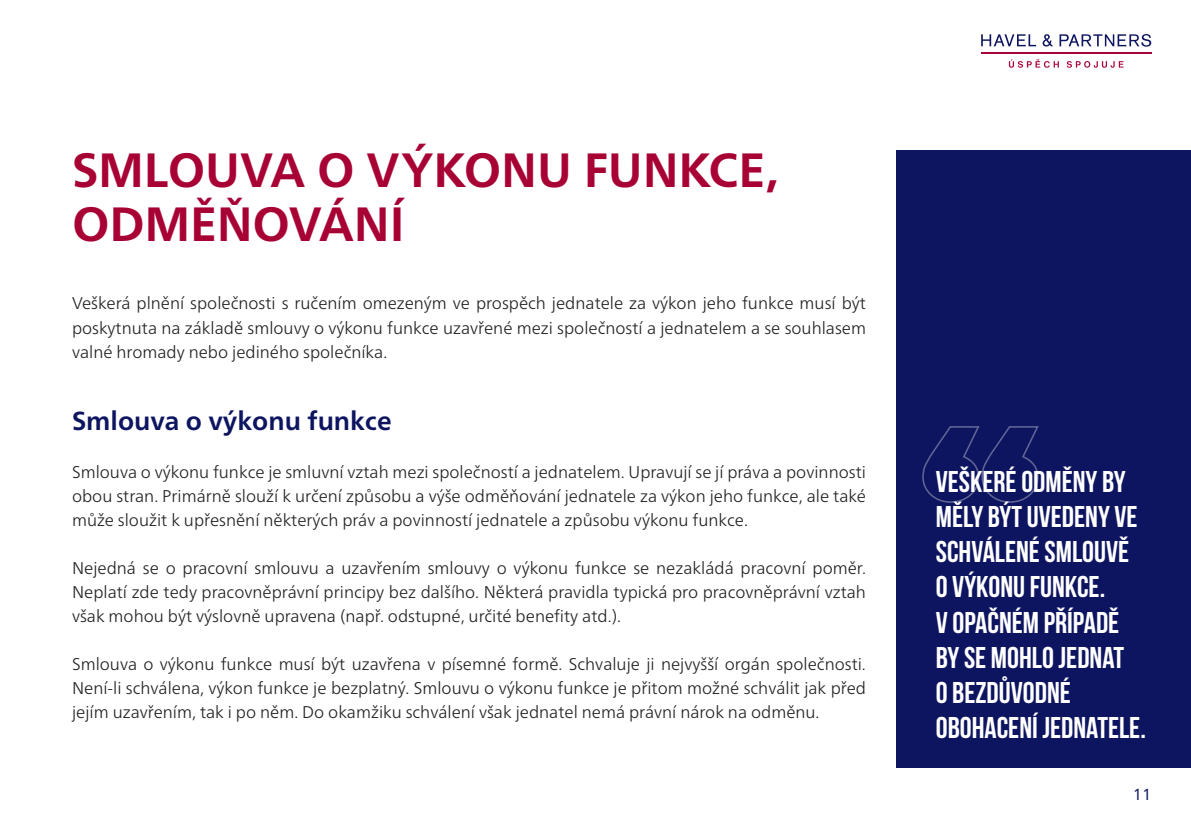
<style>
.page{position:relative;width:1191px;height:840px;background:#fff}
.page>*{position:absolute;margin:0;border:0;box-sizing:border-box;transform-origin:0 0}
.t1{font:700 48px/54px "Frutiger Neue LTW1 G";letter-spacing:-.005em;color:#a80235}
.t2{font:700 30px/35px "Bebas Neue";color:#fff}
.t3{font:700 26px "Frutiger Neue LTW1 G";color:#0e1560}
.t4{font:300 17px/24px "Frutiger Neue LTW1 G";color:#231f20;text-align:justify}
.t5{font:16px "Frutiger Neue LTW1 G";color:#0e1560}
</style>
<div class="page">
<svg style="left:1009px;top:59px;width:114px;height:9px"></svg>
<hr style="left:981px;top:52px;width:170px;height:1px;background:#a80235">
<svg style="left:1059px;top:34px;width:92px;height:13px"></svg>
<svg style="left:981px;top:34px;width:55px;height:12px"></svg>
<svg style="left:1042px;top:34px;width:11px;height:12px"></svg>
<div style="left:896px;top:150px;width:295px;height:617px;background:#0e1560"></div>
<svg style="left:922px;top:426px;width:117px;height:77px"></svg>
<p class="t1" style="left:72px;top:140px;width:708px">SMLOUVA O VÝKONU FUNKCE,<br>ODMĚŇOVÁNÍ</p>
<p class="t4" style="left:72px;top:290px;width:795px">Veškerá plnění společnosti s ručením omezeným ve prospěch jednatele za výkon jeho funkce musí být poskytnuta na základě smlouvy o výkonu funkce uzavřené mezi společností a jednatelem a se souhlasem valné hromady nebo jediného společníka.</p>
<p class="t3" style="left:72px;top:401px;width:321px">Smlouva o výkonu funkce</p>
<p class="t4" style="left:72px;top:458px;width:795px">Smlouva o výkonu funkce je smluvní vztah mezi společností a jednatelem. Upravují se jí práva a povinnosti obou stran. Primárně slouží k určení způsobu a výše odměňování jednatele za výkon jeho funkce, ale také může sloužit k upřesnění některých práv a povinností jednatele a způsobu výkonu funkce.</p>
<p class="t4" style="left:72px;top:554px;width:795px">Nejedná se o pracovní smlouvu a uzavřením smlouvy o výkonu funkce se nezakládá pracovní poměr.<br>Neplatí zde tedy pracovněprávní principy bez dalšího. Některá pravidla typická pro pracovněprávní vztah však mohou být výslovně upravena (např. odstupné, určité benefity atd.).</p>
<p class="t4" style="left:72px;top:650px;width:795px">Smlouva o výkonu funkce musí být uzavřena v písemné formě. Schvaluje ji nejvyšší orgán společnosti.<br>Není-li schválena, výkon funkce je bezplatný. Smlouvu o výkonu funkce je přitom možné schválit jak před jejím uzavřením, tak i po něm. Do okamžiku schválení však jednatel nemá právní nárok na odměnu.</p>
<p class="t2" style="left:935px;top:464px;width:212px">VEŠKERÉ ODMĚNY BY<br>MĚLY BÝT UVEDENY VE<br>SCHVÁLENÉ SMLOUVĚ<br>O VÝKONU FUNKCE.<br>V OPAČNÉM PŘÍPADĚ<br>BY SE MOHLO JEDNAT<br>O BEZDŮVODNÉ<br>OBOHACENÍ JEDNATELE.</p>
<p class="t5" style="left:1132px;top:782px;width:20px">11</p>
</div>
